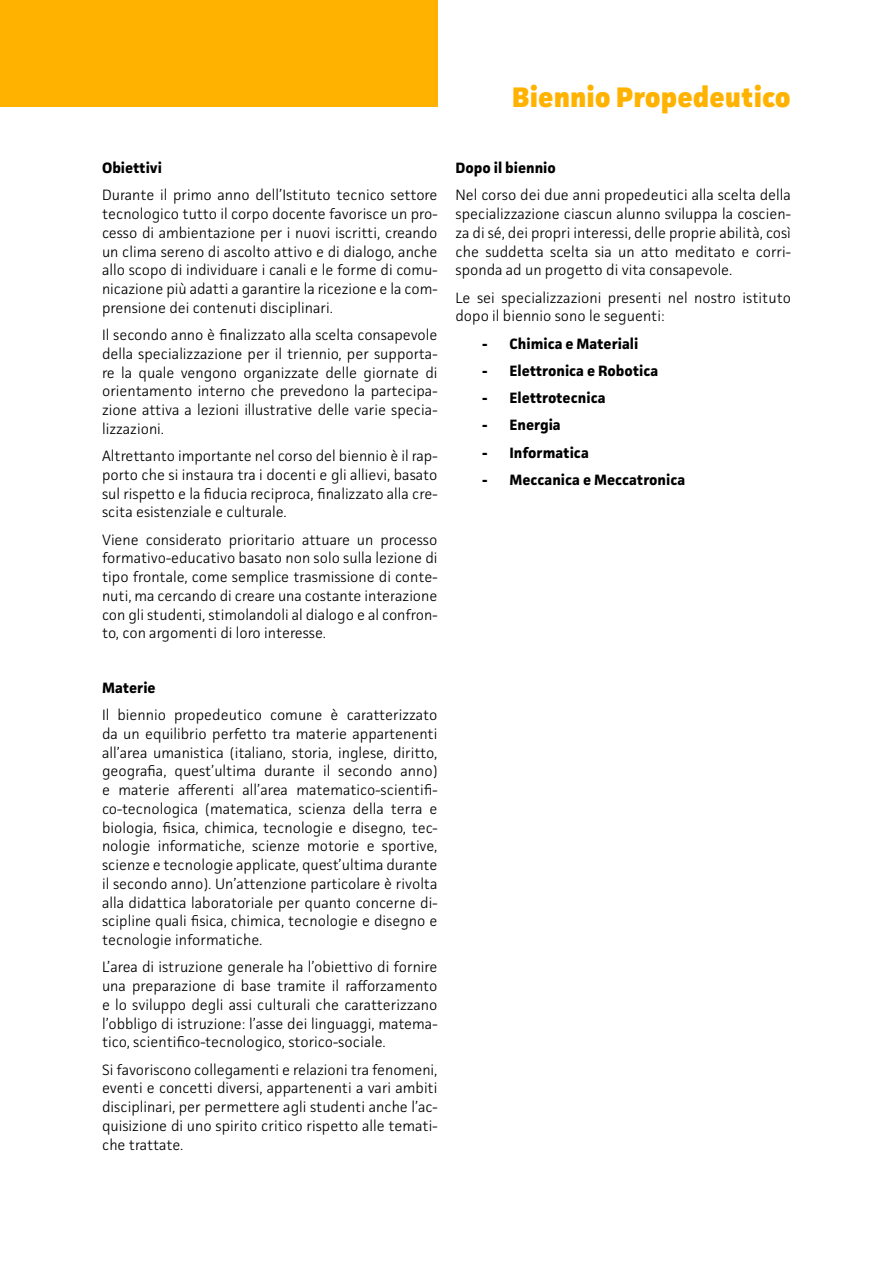
<style>
.page{position:relative;width:893px;height:1263px;background:#fff}
.page>*{position:absolute;margin:0;border:0;box-sizing:border-box;transform-origin:0 0}
.t1{font:800 28.35px "Facit";color:#ffb300}
.t2{font:300 15px/18.8px "Facit";color:#000;text-align:justify}
.t3{font:700 15px "Facit";color:#000}
</style>
<div class="page">
<div style="left:0;top:0;width:437px;height:107px;background:#ffb300"></div>
<h1 class="t1" style="left:512px;top:79px;width:280px">Biennio Propedeutico</h1>
<p class="t3" style="left:102px;top:159px;width:61px">Obiettivi</p>
<p class="t2" style="left:102px;top:185px;width:337px">Durante il primo anno dell’Istituto tecnico settore tecnologico tutto il corpo docente favorisce un pro&shy;cesso di ambientazione per i nuovi iscritti, creando un clima sereno di ascolto attivo e di dialogo, anche allo scopo di individuare i canali e le forme di comu&shy;nicazione più adatti a garantire la ricezione e la com&shy;prensione dei contenuti disciplinari.</p>
<p class="t2" style="left:102px;top:325px;width:337px">Il secondo anno è finalizzato alla scelta consapevole della specializzazione per il triennio, per supporta&shy;re la quale vengono organizzate delle giornate di orientamento interno che prevedono la partecipa&shy;zione attiva a lezioni illustrative delle varie specia&shy;lizzazioni.</p>
<p class="t2" style="left:102px;top:446px;width:337px">Altrettanto importante nel corso del biennio è il rap&shy;porto che si instaura tra i docenti e gli allievi, basato sul rispetto e la fiducia reciproca, finalizzato alla cre&shy;scita esistenziale e culturale.</p>
<p class="t2" style="left:102px;top:530px;width:337px">Viene considerato prioritario attuare un processo formativo-educativo basato non solo sulla lezione di tipo frontale, come semplice trasmissione di conte&shy;nuti, ma cercando di creare una costante interazione con gli studenti, stimolandoli al dialogo e al confron&shy;to, con argomenti di loro interesse.</p>
<p class="t3" style="left:102px;top:678px;width:55px">Materie</p>
<p class="t2" style="left:102px;top:705px;width:337px">Il biennio propedeutico comune è caratterizzato da un equilibrio perfetto tra materie appartenenti all’area umanistica (italiano, storia, inglese, diritto, geografia, quest’ultima durante il secondo anno) e materie afferenti all’area matematico-scientifi&shy;co-tecnologica (matematica, scienza della terra e biologia, fisica, chimica, tecnologie e disegno, tec&shy;nologie informatiche, scienze motorie e sportive, scienze e tecnologie applicate, quest’ultima durante il secondo anno). Un’attenzione particolare è rivolta alla didattica laboratoriale per quanto concerne di&shy;scipline quali fisica, chimica, tecnologie e disegno e tecnologie informatiche.</p>
<p class="t2" style="left:102px;top:957px;width:337px">L’area di istruzione generale ha l’obiettivo di fornire una preparazione di base tramite il rafforzamento e lo sviluppo degli assi culturali che caratterizzano l’obbligo di istruzione: l’asse dei linguaggi, matema&shy;tico, scientifico-tecnologico, storico-sociale.</p>
<p class="t2" style="left:102px;top:1060px;width:337px">Si favoriscono collegamenti e relazioni tra fenomeni, eventi e concetti diversi, appartenenti a vari ambiti disciplinari, per permettere agli studenti anche l’ac&shy;quisizione di uno spirito critico rispetto alle temati&shy;che trattate.</p>
<p class="t3" style="left:455px;top:159px;width:102px">Dopo il biennio</p>
<p class="t2" style="left:455px;top:185px;width:337px">Nel corso dei due anni propedeutici alla scelta della specializzazione ciascun alunno sviluppa la coscien&shy;za di sé, dei propri interessi, delle proprie abilità, così che suddetta scelta sia un atto meditato e corri&shy;sponda ad un progetto di vita consapevole.</p>
<p class="t2" style="left:455px;top:288px;width:337px">Le sei specializzazioni presenti nel nostro istituto dopo il biennio sono le seguenti:</p>
<p class="t3" style="left:482px;top:334px;width:157px">- Chimica e Materiali</p>
<p class="t3" style="left:482px;top:361px;width:177px">- Elettronica e Robotica</p>
<p class="t3" style="left:482px;top:389px;width:125px">- Elettrotecnica</p>
<p class="t3" style="left:482px;top:416px;width:80px">- Energia</p>
<p class="t3" style="left:482px;top:443px;width:108px">- Informatica</p>
<p class="t3" style="left:482px;top:470px;width:204px">- Meccanica e Meccatronica</p>
</div>
